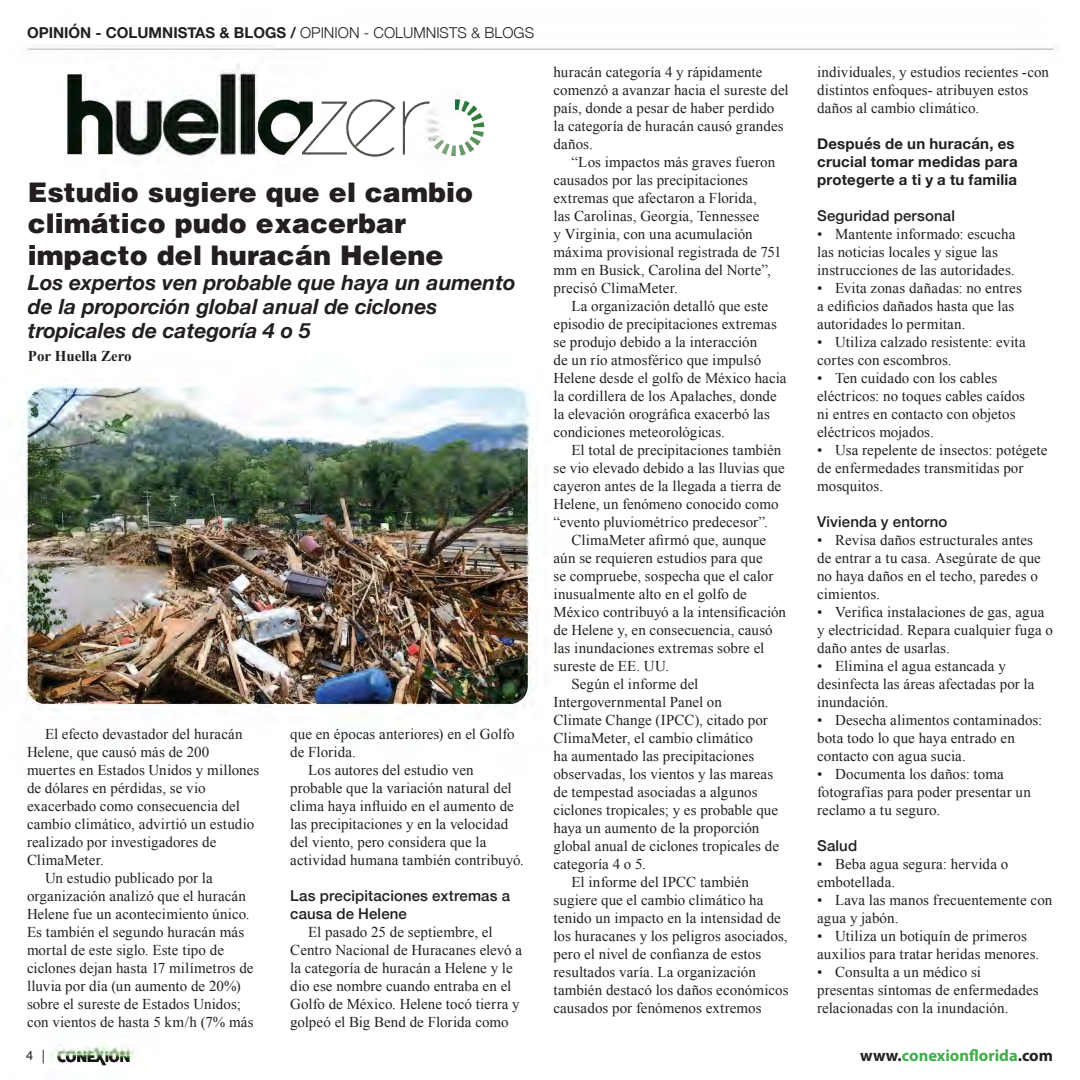
<style>
.page{position:relative;width:1080px;height:1080px;background:#fff}
.page>*{position:absolute;margin:0;border:0;box-sizing:border-box;transform-origin:0 0}
.t1{font:900 27px/31.5px "Helvetica LT Std";color:#231f20}
.t2{font:italic 700 21px/24px "Helvetica Neue";color:#231f20}
.t3{font:700 16.5px "Myriad Pro";color:#40ae49}
.t4{font:15px/18px "Times New Roman";letter-spacing:.005em;color:#231f20}
.t5{font:700 15px/18px "Helvetica Neue";letter-spacing:.01em;color:#231f20}
.t6{font:500 15px/18px "Helvetica Neue";letter-spacing:.01em;color:#231f20}
.t7{font:700 15px "Times New Roman";color:#231f20}
.t8{font:13.5px "Myriad Pro";color:#231f20}
.s1{font-weight:300}
.s2{color:#231f20}
</style>
<div class="page">
<img style="left:21px;top:46px;width:1035px;height:1020px">
<p class="t5" style="left:27px;top:25px;width:509px">OPINIÓN - COLUMNISTAS &amp; BLOGS / <span class="s1">OPINION - COLUMNISTS &amp; BLOGS</span></p>
<p class="t1" style="left:28px;top:176px;width:447px">Estudio sugiere que el cambio climático pudo exacerbar impacto del huracán Helene</p>
<p class="t2" style="left:28px;top:271px;width:489px">Los expertos ven probable que haya un aumento de la proporción global anual de ciclones tropicales de categoría 4 o 5</p>
<p class="t7" style="left:28px;top:345px;width:105px">Por Huella Zero</p>
<p class="t4" style="left:27px;top:725px;width:234px;text-indent:18px">El efecto devastador del huracán<br>Helene, que causó más de 200 muertes en Estados Unidos y millones de dólares en pérdidas, se vio exacerbado como consecuencia del cambio climático, advirtió un estudio realizado por investigadores de<br>ClimaMeter.</p>
<p class="t4" style="left:27px;top:869px;width:228px;text-indent:18px">Un estudio publicado por la organización analizó que el huracán Helene fue un acontecimiento único.<br>Es también el segundo huracán más mortal de este siglo. Este tipo de ciclones dejan hasta 17 milímetros de lluvia por día (un aumento de 20%) sobre el sureste de Estados Unidos; con vientos de hasta 5 km/h (7% más</p>
<p class="t4" style="left:290px;top:725px;width:226px">que en épocas anteriores) en el Golfo de Florida.</p>
<p class="t4" style="left:290px;top:761px;width:235px;text-indent:18px">Los autores del estudio ven probable que la variación natural del clima haya influido en el aumento de las precipitaciones y en la velocidad del viento, pero considera que la actividad humana también contribuyó.</p>
<p class="t6" style="left:290px;top:885px;width:221px">Las precipitaciones extremas a causa de Helene</p>
<p class="t4" style="left:290px;top:923px;width:233px;text-indent:18px">El pasado 25 de septiembre, el Centro Nacional de Huracanes elevó a la categoría de huracán a Helene y le dio ese nombre cuando entraba en el Golfo de México. Helene tocó tierra y golpeó el Big Bend de Florida como</p>
<p class="t4" style="left:554px;top:63px;width:237px">huracán categoría 4 y rápidamente comenzó a avanzar hacia el sureste del país, donde a pesar de haber perdido la categoría de huracán causó grandes daños.</p>
<p class="t4" style="left:554px;top:153px;width:230px;text-indent:18px">“Los impactos más graves fueron causados por las precipitaciones extremas que afectaron a Florida,<br>las Carolinas, Georgia, Tennessee<br>y Virginia, con una acumulación máxima provisional registrada de 751 mm en Busick, Carolina del Norte”, precisó ClimaMeter.</p>
<p class="t4" style="left:554px;top:297px;width:235px;text-indent:18px">La organización detalló que este episodio de precipitaciones extremas se produjo debido a la interacción<br>de un río atmosférico que impulsó Helene desde el golfo de México hacia la cordillera de los Apalaches, donde la elevación orográfica exacerbó las condiciones meteorológicas.</p>
<p class="t4" style="left:554px;top:441px;width:233px;text-indent:18px">El total de precipitaciones también se vio elevado debido a las lluvias que cayeron antes de la llegada a tierra de Helene, un fenómeno conocido como “evento pluviométrico predecesor”.</p>
<p class="t4" style="left:554px;top:531px;width:234px;text-indent:18px">ClimaMeter afirmó que, aunque aún se requieren estudios para que<br>se compruebe, sospecha que el calor inusualmente alto en el golfo de<br>México contribuyó a la intensificación de Helene y, en consecuencia, causó las inundaciones extremas sobre el sureste de EE. UU.</p>
<p class="t4" style="left:554px;top:675px;width:227px;text-indent:18px">Según el informe del<br>Intergovernmental Panel on<br>Climate Change (IPCC), citado por<br>ClimaMeter, el cambio climático<br>ha aumentado las precipitaciones observadas, los vientos y las mareas de tempestad asociadas a algunos ciclones tropicales; y es probable que haya un aumento de la proporción global anual de ciclones tropicales de categoría 4 o 5.</p>
<p class="t4" style="left:554px;top:873px;width:237px;text-indent:18px">El informe del IPCC también sugiere que el cambio climático ha tenido un impacto en la intensidad de los huracanes y los peligros asociados, pero el nivel de confianza de estos resultados varía. La organización también destacó los daños económicos causados por fenómenos extremos</p>
<p class="t4" style="left:817px;top:63px;width:233px">individuales, y estudios recientes -con distintos enfoques- atribuyen estos daños al cambio climático.</p>
<p class="t5" style="left:817px;top:135px;width:202px">Después de un huracán, es crucial tomar medidas para protegerte a ti y a tu familia</p>
<p class="t6" style="left:817px;top:206px;width:139px">Seguridad personal</p>
<p class="t4" style="left:817px;top:225px;width:200px">• Mantente informado: escucha las noticias locales y sigue las instrucciones de las autoridades.</p>
<p class="t4" style="left:817px;top:279px;width:206px">• Evita zonas dañadas: no entres a edificios dañados hasta que las autoridades lo permitan.</p>
<p class="t4" style="left:817px;top:333px;width:210px">• Utiliza calzado resistente: evita cortes con escombros.</p>
<p class="t4" style="left:817px;top:369px;width:209px">• Ten cuidado con los cables eléctricos: no toques cables caídos ni entres en contacto con objetos eléctricos mojados.</p>
<p class="t4" style="left:817px;top:441px;width:232px">• Usa repelente de insectos: potégete de enfermedades transmitidas por mosquitos.</p>
<p class="t6" style="left:817px;top:512px;width:132px">Vivienda y entorno</p>
<p class="t4" style="left:817px;top:531px;width:225px">• Revisa daños estructurales antes de entrar a tu casa. Asegúrate de que no haya daños en el techo, paredes o cimientos.</p>
<p class="t4" style="left:817px;top:603px;width:237px">• Verifica instalaciones de gas, agua y electricidad. Repara cualquier fuga o daño antes de usarlas.</p>
<p class="t4" style="left:817px;top:657px;width:219px">• Elimina el agua estancada y desinfecta las áreas afectadas por la inundación.</p>
<p class="t4" style="left:817px;top:711px;width:227px">• Desecha alimentos contaminados: bota todo lo que haya entrado en contacto con agua sucia.</p>
<p class="t4" style="left:817px;top:765px;width:215px">• Documenta los daños: toma fotografías para poder presentar un reclamo a tu seguro.</p>
<p class="t6" style="left:817px;top:836px;width:42px">Salud</p>
<p class="t4" style="left:817px;top:855px;width:193px">• Beba agua segura: hervida o embotellada.</p>
<p class="t4" style="left:817px;top:891px;width:237px">• Lava las manos frecuentemente con agua y jabón.</p>
<p class="t4" style="left:817px;top:927px;width:224px">• Utiliza un botiquín de primeros auxilios para tratar heridas menores.</p>
<p class="t4" style="left:817px;top:963px;width:223px">• Consulta a un médico si presentas síntomas de enfermedades relacionadas con la inundación.</p>
<p class="t8" style="left:26px;top:1047px;width:20px">4 |</p>
<p class="t3" style="left:860px;top:1045px;width:194px"><span class="s2">www.</span>conexionflorida<span class="s2">.com</span></p>
</div>
